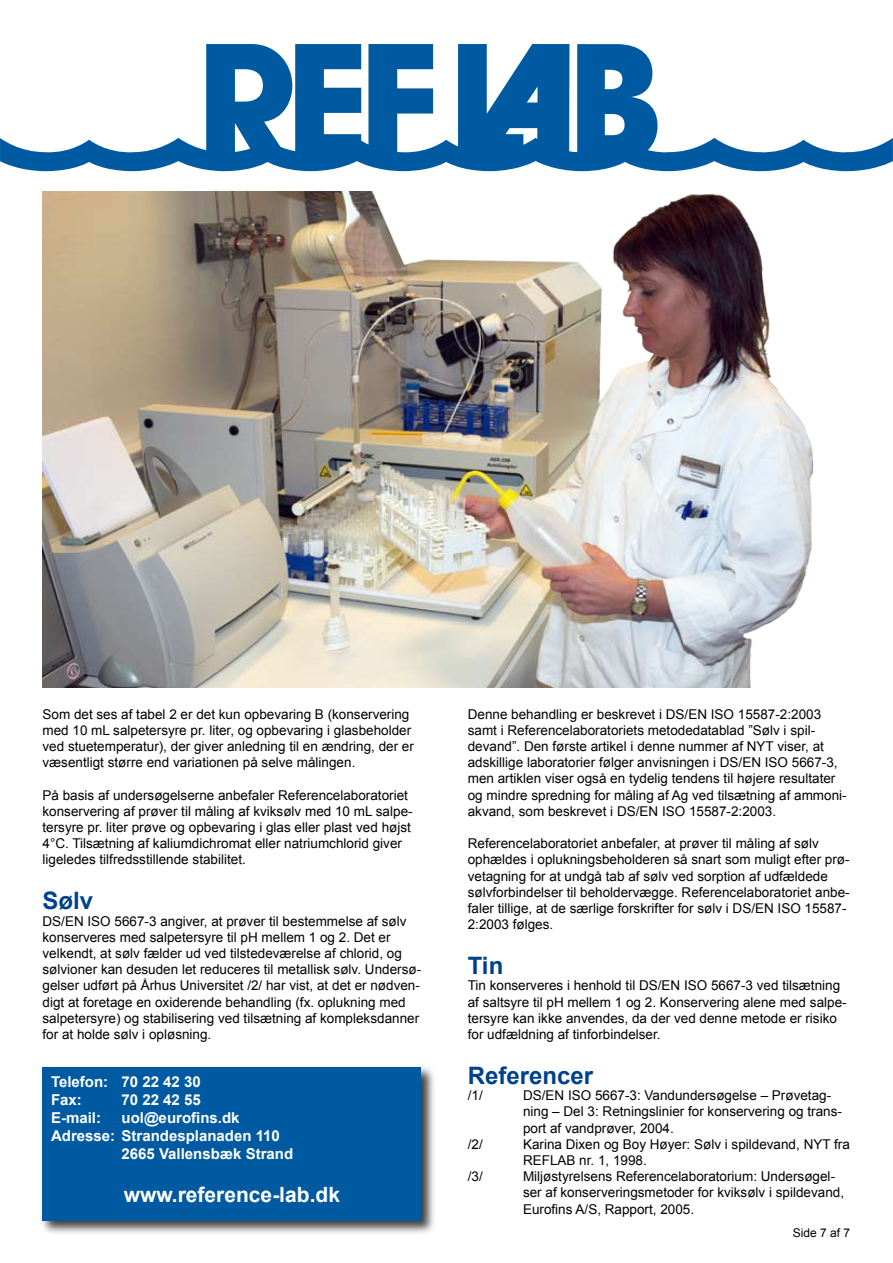
<style>
.page{position:relative;width:893px;height:1263px;background:#fff}
.page>*{position:absolute;margin:0;border:0;box-sizing:border-box;transform-origin:0 0}
.t1{font:700 24px "Arial";color:#00418c}
.t2{font:700 21px "Arial";color:#fff}
.t3{font:700 15px/18px "Arial";color:#fff}
.t4{font:13.5px/16.2px "Arial";color:#000}
.t5{font:12px "Arial";color:#000}
</style>
<div class="page">
<div style="left:39px;top:1065px;width:397px;height:170px;background:#000;opacity:.75"></div>
<div style="left:43px;top:1067px;width:378px;height:153px;background:#005aa1"></div>
<img style="left:43px;top:191px;width:771px;height:496px">
<svg style="left:0;top:44px;width:893px;height:127px"></svg>
<p class="t4" style="left:43px;top:706px;width:373px">Som det ses af tabel 2 er det kun opbevaring B (konservering med 1 0 mL salpetersyre pr. liter, og opbevaring i glasbeholder ved stuetemperatur), der giver anledning til en ændring, der er væsentligt større end variationen på selve målingen.</p>
<p class="t4" style="left:43px;top:787px;width:372px">På basis af undersøgelserne anbefaler Referencelaboratoriet konservering af prøver til måling af kviksølv med 1 0 mL salpe&shy;tersyre pr. liter prøve og opbevaring i glas eller plast ved højst 4°C. Tilsætning af kaliumdichromat eller natriumchlorid giver ligeledes tilfredsstillende stabilitet.</p>
<h1 class="t1" style="left:43px;top:885px;width:52px">Sølv</h1>
<p class="t4" style="left:43px;top:913px;width:380px">DS/EN ISO 5667-3 angiver, at prøver til bestemmelse af sølv konserveres med salpetersyre til pH mellem 1 og 2. Det er velkendt, at sølv fælder ud ved tilstedeværelse af chlorid, og sølvioner kan desuden let reduceres til metallisk sølv. Undersø&shy;gelser udført på Århus Universitet /2/ har vist, at det er nødven&shy;digt at foretage en oxiderende behandling (fx. oplukning med salpetersyre) og stabilisering ved tilsætning af kompleksdanner for at holde sølv i opløsning.</p>
<p class="t3" style="left:51px;top:1073px;width:151px">Telefon: 70 22 42 30<br>Fax:</p>
<p class="t3" style="left:122px;top:1091px;width:81px">70 22 42 55</p>
<p class="t3" style="left:51px;top:1109px;width:52px">E-mail:</p>
<p class="t3" style="left:122px;top:1109px;width:119px">uol@eurofins.dk</p>
<p class="t3" style="left:51px;top:1127px;width:230px">Adresse: Strandesplanaden 110</p>
<p class="t3" style="left:122px;top:1145px;width:173px">2665 Vallensbæk Strand</p>
<h2 class="t2" style="left:124px;top:1181px;width:218px">www.reference-lab.dk</h2>
<p class="t4" style="left:468px;top:706px;width:380px">Denne behandling er beskrevet i DS/EN ISO 1 5587-2:2003 samt i Referencelaboratoriets metodedatablad ”Sølv i spil&shy;devand”. Den første artikel i denne nummer af NYT viser, at adskillige laboratorier følger anvisningen i DS/EN ISO 5667-3, men artiklen viser også en tydelig tendens til højere resultater og mindre spredning for måling af Ag ved tilsætning af ammoni&shy;akvand, som beskrevet i DS/EN ISO 1 5587-2:2003.</p>
<p class="t4" style="left:468px;top:835px;width:383px">Referencelaboratoriet anbefaler, at prøver til måling af sølv ophældes i oplukningsbeholderen så snart som muligt efter prø&shy;vetagning for at undgå tab af sølv ved sorption af udfældede sølvforbindelser til beholdervægge. Referencelaboratoriet anbe&shy;faler tillige, at de særlige forskrifter for sølv i DS/EN ISO 1 5587- 2:2003 følges.</p>
<h1 class="t1" style="left:468px;top:950px;width:37px">Tin</h1>
<p class="t4" style="left:468px;top:978px;width:380px">Tin konserveres i henhold til DS/EN ISO 5667-3 ved tilsætning af saltsyre til pH mellem 1 og 2. Konservering alene med salpe&shy;tersyre kan ikke anvendes, da der ved denne metode er risiko for udfældning af tinforbindelser.</p>
<h1 class="t1" style="left:468px;top:1060px;width:127px">Referencer</h1>
<p class="t4" style="left:468px;top:1087px;width:17px">/1/</p>
<p class="t4" style="left:523px;top:1087px;width:320px">DS/EN ISO 5667-3: Vandundersøgelse – Prøvetag&shy;ning – Del 3: Retningslinier for konservering og trans&shy;port af vandprøver, 2004.</p>
<p class="t4" style="left:468px;top:1136px;width:17px">/2/</p>
<p class="t4" style="left:523px;top:1136px;width:328px">Karina Dixen og Boy Høyer: Sølv i spildevand, NYT fra<br>REFLAB nr. 1 , 1 998.</p>
<p class="t4" style="left:468px;top:1168px;width:17px">/3/</p>
<p class="t4" style="left:523px;top:1168px;width:323px">Miljøstyrelsens Referencelaboratorium: Undersøgel&shy;ser af konserveringsmetoder for kviksølv i spildevand,<br>Eurofins A/S, Rapport, 2005.</p>
<p class="t5" style="left:793px;top:1224px;width:59px">Side af 7</p>
</div>
